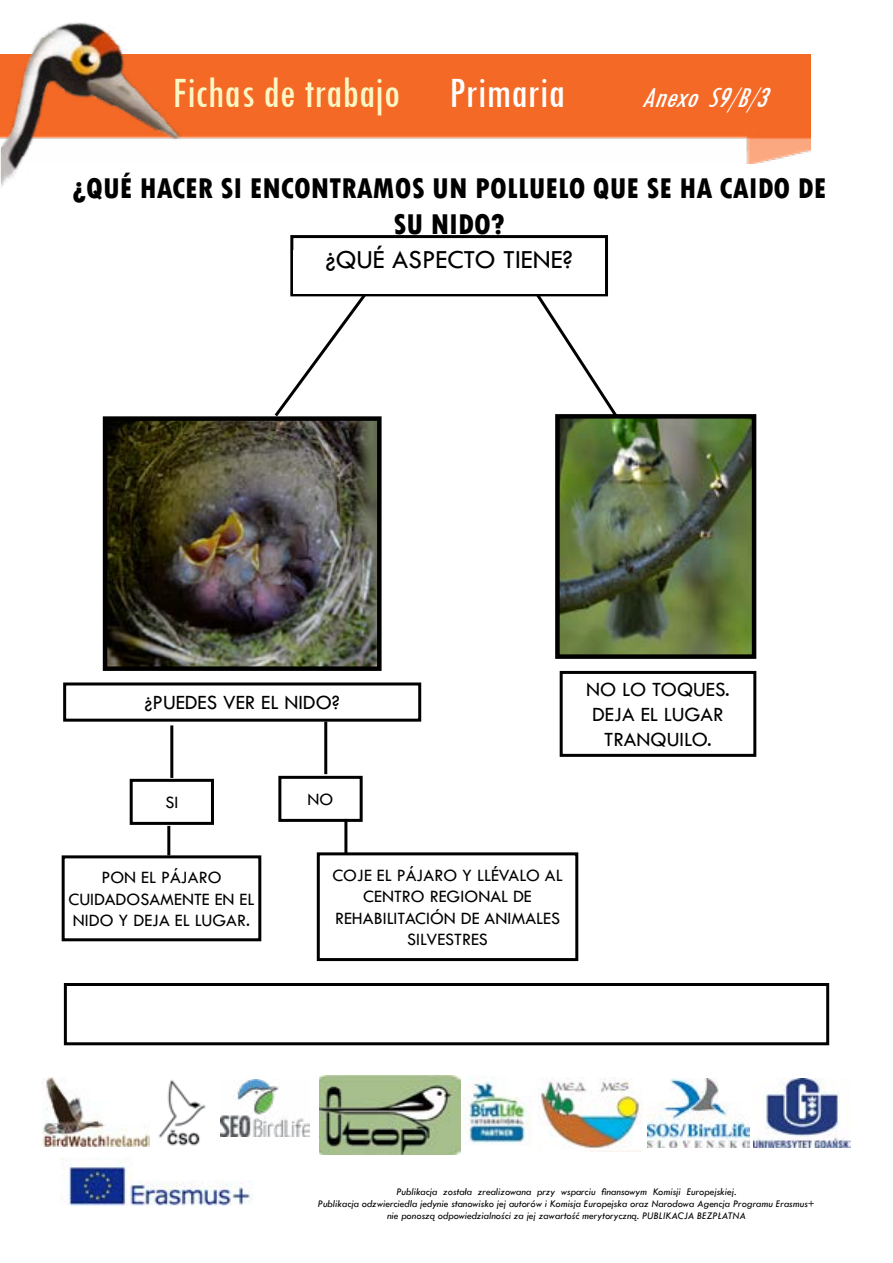
<style>
.page{position:relative;width:893px;height:1263px;background:#fff}
.page>*{position:absolute;margin:0;border:0;box-sizing:border-box;transform-origin:0 0}
.t1{font:condensed 45px "Tw Cen";color:#fbf7c4}
.t2{font:800 condensed 30px/36px "Tw Cen";color:#000;text-align:center}
.t3{font:italic condensed 30px "Tw Cen";color:#fff}
.t4{font:27px "Tw Cen";color:#000}
.t5{font:21px/25.2px "Tw Cen";color:#000;text-align:center}
.t6{font:18px/21.6px "Tw Cen";color:#000;text-align:center}
.t7{font:italic 10.5px/12px "Tw Cen";color:#000;text-align:center}
.s1{color:#fff}
</style>
<div class="page">
<img style="left:192px;top:54px;width:619px;height:109px">
<img style="left:1px;top:22px;width:191px;height:166px">
<img style="left:463px;top:1077px;width:69px;height:68px">
<img style="left:61px;top:1157px;width:192px;height:49px">
<img style="left:319px;top:1075px;width:141px;height:80px">
<img style="left:753px;top:1079px;width:97px;height:69px">
<img style="left:648px;top:1079px;width:102px;height:69px">
<img style="left:539px;top:1077px;width:103px;height:75px">
<img style="left:43px;top:1077px;width:106px;height:69px">
<img style="left:220px;top:1080px;width:89px;height:56px">
<img style="left:158px;top:1079px;width:48px;height:67px">
<img style="left:560px;top:419px;width:191px;height:235px">
<div style="left:555px;top:414px;width:201px;height:245px;border:4px solid #000"></div>
<img style="left:108px;top:421px;width:269px;height:245px">
<div style="left:103px;top:416px;width:279px;height:255px;border:4px solid #000"></div>
<svg style="left:272px;top:296px;width:97px;height:124px"></svg>
<svg style="left:533px;top:296px;width:87px;height:124px"></svg>
<div style="left:63px;top:682px;width:358px;height:40px;border:3px solid #000"></div>
<div style="left:560px;top:671px;width:196px;height:86px;border:3px solid #000"></div>
<div style="left:62px;top:855px;width:199px;height:86px;border:3px solid #000"></div>
<div style="left:317px;top:852px;width:261px;height:109px;border:3px solid #000"></div>
<div style="left:130px;top:779px;width:84px;height:46px;border:3px solid #000"></div>
<div style="left:278px;top:776px;width:85px;height:46px;border:3px solid #000"></div>
<hr style="left:170px;top:725px;width:3px;height:53px;background:#000">
<hr style="left:324px;top:722px;width:3px;height:52px;background:#000">
<div style="left:64px;top:983px;width:765px;height:62px;border:3px solid #000"></div>
<hr style="left:167px;top:826px;width:3px;height:29px;background:#000">
<hr style="left:344px;top:819px;width:3px;height:35px;background:#000">
<div style="left:290px;top:235px;width:318px;height:61px;border:3px solid #000"></div>
<div style="left:293px;top:250px;width:312px;height:43px;background:#fff"></div>
<h1 class="t1" style="left:173px;top:66px;width:394px">Fichas de trabajo <span class="s1">Primaria</span></h1>
<h2 class="t3" style="left:641px;top:80px;width:139px">AnexoS9/B/3</h2>
<h2 class="t2" style="left:72px;top:170px;width:755px">¿QUÉ HACER SI ENCONTRAMOS UN POLLUELO QUE SE HA CAIDO DE<br>SU NIDO?</h2>
<h3 class="t4" style="left:325px;top:243px;width:249px">¿QUÉ ASPECTO TIENE?</h3>
<h2 class="t2" style="left:320px;top:248px;width:261px">JAK WYGLĄDA PISKLĘ?</h2>
<h3 class="t5" style="left:144px;top:690px;width:197px">¿PUEDES VER EL NIDO?</h3>
<h3 class="t6" style="left:165px;top:791px;width:14px">SI</h3>
<h3 class="t6" style="left:308px;top:788px;width:27px">NO</h3>
<h3 class="t6" style="left:69px;top:866px;width:187px">PON EL PÁJARO<br>CUIDADOSAMENTE EN EL<br>NIDO Y DEJA EL LUGAR.</h3>
<h3 class="t6" style="left:332px;top:864px;width:232px">COJE EL PÁJARO Y LLÉVALO AL<br>CENTRO REGIONAL DE<br>REHABILITACIÓN DE ANIMALES<br>SILVESTRES</h3>
<h3 class="t5" style="left:586px;top:677px;width:145px">NO LO TOQUES.<br>DEJA EL LUGAR<br>TRANQUILO.</h3>
<p class="t7" style="left:318px;top:1185px;width:499px">Publikacja została zrealizowana przy wsparciu finansowym Komisji Europejskiej.<br>Publikacja odzwierciedla jedynie stanowisko jej autorów i Komisja Europejska oraz Narodowa Agencja Programu Erasmus+ nie ponoszą odpowiedzialności za jej zawartość merytoryczną. PUBLIKACJA BEZPŁATNA</p>
</div>
